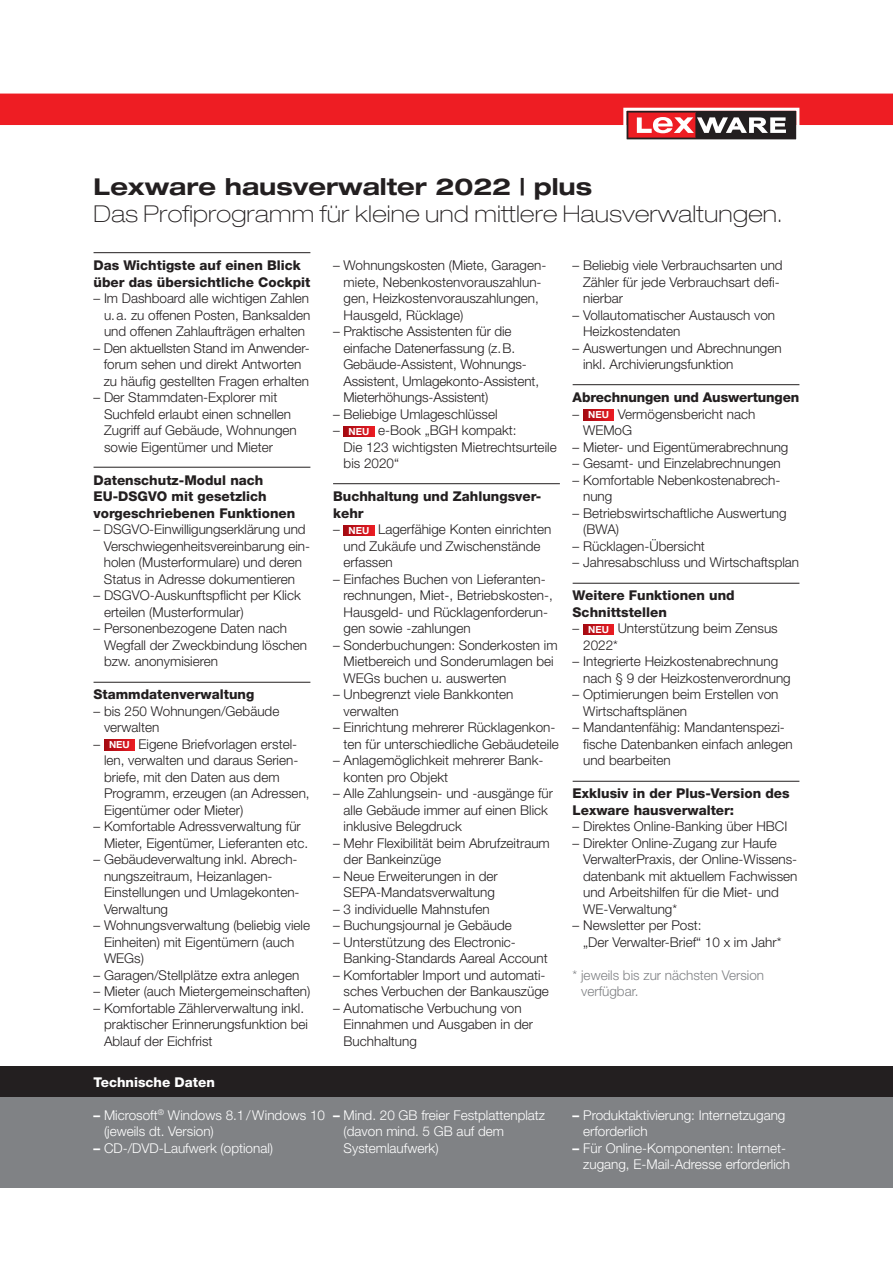
<style>
.page{position:relative;width:893px;height:1263px;background:#fff}
.page>*{position:absolute;margin:0;border:0;box-sizing:border-box;transform-origin:0 0}
.t1{font:100 expanded 23.25px "Helvetica Neue LT Std";letter-spacing:.01em;color:#231f20}
.t2{font:700 expanded 23.25px "Helvetica Neue LT Std";color:#231f20}
.t3{font:300 13.5px/16.5px "Helvetica Neue LT Std";color:#231f20}
.t4{font:800 13.5px/16.5px "Helvetica Neue LT Std";color:#231f20}
.t5{font:300 13.5px/16.5px "Helvetica Neue LT Std";color:#fff}
.t6{font:300 13.5px/16.5px "Helvetica Neue LT Std";color:#808285}
.t7{font:800 13.5px "Helvetica Neue LT Std";color:#fff}
.s1{font-weight:700;font-size:9.75px;color:#fff}
.s2{font-weight:700}
</style>
<div class="page">
<div style="left:0;top:1067px;width:893px;height:120px;background:#808285"></div>
<div style="left:0;top:1067px;width:893px;height:30px;background:#231f20"></div>
<hr style="left:94px;top:252px;width:216px;height:1px;background:#231f20">
<hr style="left:94px;top:467px;width:216px;height:1px;background:#231f20">
<hr style="left:94px;top:682px;width:216px;height:1px;background:#231f20">
<svg style="left:104px;top:740px;width:31px;height:10px"></svg>
<hr style="left:333px;top:483px;width:227px;height:1px;background:#231f20">
<svg style="left:344px;top:426px;width:30px;height:11px"></svg>
<svg style="left:344px;top:525px;width:30px;height:11px"></svg>
<hr style="left:573px;top:384px;width:226px;height:1px;background:#231f20">
<hr style="left:573px;top:583px;width:226px;height:1px;background:#231f20">
<hr style="left:573px;top:781px;width:226px;height:1px;background:#231f20">
<svg style="left:583px;top:410px;width:31px;height:10px"></svg>
<svg style="left:583px;top:624px;width:31px;height:11px"></svg>
<svg style="left:0;top:94px;width:893px;height:46px"></svg>
<h1 class="t2" style="left:94px;top:172px;width:500px">Lexware hausverwalter 2022 | plus</h1>
<h1 class="t1" style="left:94px;top:200px;width:690px">Das Profiprogramm für kleine und mittlere Hausverwaltungen.</h1>
<p class="t4" style="left:94px;top:257px;width:218px">Das Wichtigste auf einen Blick über das übersichtliche Cockpit</p>
<p class="t3" style="left:104px;top:290px;width:208px;text-align:justify;text-indent:-10px">– Im Dashboard alle wichtigen Zahlen u.a. zu offenen Posten, Banksalden und offenen Zahlaufträgen erhalten</p>
<p class="t3" style="left:104px;top:339px;width:207px;text-indent:-10px">– Den aktuellsten Stand im Anwender&shy;forum sehen und direkt Antworten zu häufig gestellten Fragen erhalten</p>
<p class="t3" style="left:104px;top:389px;width:194px;text-indent:-11px">– Der Stammdaten-Explorer mit<br>Suchfeld erlaubt einen schnellen<br>Zugriff auf Gebäude, Wohnungen sowie Eigentümer und Mieter</p>
<p class="t4" style="left:94px;top:471px;width:203px">Datenschutz-Modul nach<br>EU-DSGVO mit gesetzlich vorgeschriebenen Funktionen</p>
<p class="t3" style="left:104px;top:521px;width:208px;text-indent:-10px">– DSGVO-Einwilligungserklärung und Verschwiegenheitsvereinbarung ein&shy;holen (Musterformulare) und deren Status in Adresse dokumentieren</p>
<p class="t3" style="left:104px;top:587px;width:198px;text-indent:-11px">– DSGVO-Auskunftspflicht per Klick erteilen (Musterformular)</p>
<p class="t3" style="left:104px;top:620px;width:205px;text-indent:-11px">– Personenbezogene Daten nach<br>Wegfall der Zweckbindung löschen bzw. anonymisieren</p>
<p class="t4" style="left:94px;top:686px;width:162px">Stammdatenverwaltung</p>
<p class="t3" style="left:104px;top:702px;width:177px;text-indent:-11px">– bis 250 Wohnungen/Gebäude verwalten</p>
<p class="t3" style="left:104px;top:735px;width:207px;text-indent:-11px">– <span class="s1">NEU</span> Eigene Briefvorlagen erstel&shy;len, verwalten und daraus Serien&shy;briefe, mit den Daten aus dem<br>Programm, erzeugen (an Adressen,<br>Eigentümer oder Mieter)</p>
<p class="t3" style="left:104px;top:818px;width:206px;text-indent:-11px">– Komfortable Adressverwaltung für<br>Mieter, Eigentümer, Lieferanten etc.</p>
<p class="t3" style="left:104px;top:851px;width:197px;text-indent:-11px">– Gebäudeverwaltung inkl. Abrech&shy;nungszeitraum, Heizanlagen-<br>Einstellungen und Umlagekonten-<br>Verwaltung</p>
<p class="t3" style="left:104px;top:917px;width:208px;text-indent:-11px">– Wohnungsverwaltung (beliebig viele<br>Einheiten) mit Eigentümern (auch<br>WEGs)</p>
<p class="t3" style="left:94px;top:966px;width:207px">– Garagen/Stellplätze extra anlegen</p>
<p class="t3" style="left:94px;top:983px;width:218px">– Mieter (auch Mietergemeinschaften)</p>
<p class="t3" style="left:104px;top:999px;width:206px;text-indent:-11px">– Komfortable Zählerverwaltung inkl. praktischer Erinnerungsfunktion bei<br>Ablauf der Eichfrist</p>
<p class="t3" style="left:344px;top:257px;width:204px;text-indent:-11px">– Wohnungskosten (Miete, Garagen&shy;miete, Nebenkostenvorauszahlun&shy;gen, Heizkostenvorauszahlungen,<br>Hausgeld, Rücklage)</p>
<p class="t3" style="left:343px;top:323px;width:197px;text-indent:-10px">– Praktische Assistenten für die einfache Datenerfassung (z.B.<br>Gebäude-Assistent, Wohnungs-<br>Assistent, Umlagekonto-Assistent,<br>Mieterhöhungs-Assistent)</p>
<p class="t3" style="left:333px;top:405px;width:166px">– Beliebige Umlageschlüssel</p>
<p class="t3" style="left:344px;top:422px;width:215px;text-indent:-11px">– <span class="s1">NEU</span> e-Book „BGH kompakt:<br>Die 123 wichtigsten Mietrechtsurteile bis 2020“</p>
<p class="t4" style="left:333px;top:488px;width:210px">Buchhaltung und Zahlungsver&shy;kehr</p>
<p class="t3" style="left:344px;top:521px;width:209px;text-indent:-11px">– <span class="s1">NEU</span> Lagerfähige Konten einrichten und Zukäufe und Zwischenstände erfassen</p>
<p class="t3" style="left:344px;top:570px;width:211px;text-indent:-11px">– Einfaches Buchen von Lieferanten&shy;rechnungen, Miet-, Betriebskosten-, Hausgeld- und Rücklagenforderun&shy;gen sowie -zahlungen</p>
<p class="t3" style="left:344px;top:636px;width:216px;text-indent:-11px">– Sonderbuchungen: Sonderkosten im<br>Mietbereich und Sonderumlagen bei<br>WEGs buchen u. auswerten</p>
<p class="t3" style="left:344px;top:686px;width:171px;text-indent:-11px">– Unbegrenzt viele Bankkonten verwalten</p>
<p class="t3" style="left:333px;top:719px;width:227px;text-align:right">– Einrichtung mehrerer Rücklagenkon&shy;ten für unterschiedliche Gebäudeteile</p>
<p class="t3" style="left:344px;top:752px;width:201px;text-indent:-11px">– Anlagemöglichkeit mehrerer Bank&shy;konten pro Objekt</p>
<p class="t3" style="left:344px;top:785px;width:211px;text-indent:-11px">– Alle Zahlungsein- und -ausgänge für alle Gebäude immer auf einen Blick inklusive Belegdruck</p>
<p class="t3" style="left:344px;top:834px;width:208px;text-indent:-11px">– Mehr Flexibilität beim Abrufzeitraum der Bankeinzüge</p>
<p class="t3" style="left:333px;top:867px;width:166px;text-align:center">– Neue Erweiterungen in der<br>SEPA-Mandatsverwaltung</p>
<p class="t3" style="left:333px;top:900px;width:158px">– 3 individuelle Mahnstufen</p>
<p class="t3" style="left:333px;top:917px;width:180px">– Buchungsjournal je Gebäude</p>
<p class="t3" style="left:344px;top:933px;width:206px;text-indent:-11px">– Unterstützung des Electronic-<br>Banking-Standards Aareal Account</p>
<p class="t3" style="left:333px;top:966px;width:217px;text-align:right">– Komfortabler Import und automati&shy;sches Verbuchen der Bankauszüge</p>
<p class="t3" style="left:344px;top:999px;width:191px;text-indent:-11px">– Automatische Verbuchung von<br>Einnahmen und Ausgaben in der<br>Buchhaltung</p>
<p class="t3" style="left:583px;top:257px;width:201px;text-indent:-11px">– Beliebig viele Verbrauchsarten und<br>Zähler für jede Verbrauchsart defi&shy;nierbar</p>
<p class="t3" style="left:583px;top:306px;width:194px;text-indent:-11px">– Vollautomatischer Austausch von<br>Heizkostendaten</p>
<p class="t3" style="left:583px;top:339px;width:200px;text-indent:-11px">– Auswertungen und Abrechnungen inkl. Archivierungsfunktion</p>
<p class="t4" style="left:573px;top:389px;width:228px">Abrechnungen und Auswertungen</p>
<p class="t3" style="left:583px;top:405px;width:174px;text-indent:-11px">– <span class="s1">NEU</span> Vermögensbericht nach<br>WEMoG</p>
<p class="t3" style="left:573px;top:438px;width:217px">– Mieter- und Eigentümerabrechnung</p>
<p class="t3" style="left:573px;top:455px;width:210px">– Gesamt- und Einzelabrechnungen</p>
<p class="t3" style="left:583px;top:471px;width:199px;text-indent:-11px">– Komfortable Nebenkostenabrech&shy;nung</p>
<p class="t3" style="left:583px;top:504px;width:205px;text-indent:-11px">– Betriebswirtschaftliche Auswertung (BWA)</p>
<p class="t3" style="left:573px;top:537px;width:134px">– Rücklagen-Übersicht</p>
<p class="t3" style="left:573px;top:554px;width:228px">– Jahresabschluss und Wirtschaftsplan</p>
<p class="t4" style="left:573px;top:587px;width:164px">Weitere Funktionen und<br>Schnittstellen</p>
<p class="t3" style="left:583px;top:620px;width:196px;text-indent:-11px">– <span class="s1">NEU</span> Unterstützung beim Zensus<br>2022*</p>
<p class="t3" style="left:583px;top:653px;width:209px;text-indent:-11px">– Integrierte Heizkostenabrechnung nach § 9 der Heizkostenverordnung</p>
<p class="t3" style="left:583px;top:686px;width:197px;text-indent:-11px">– Optimierungen beim Erstellen von<br>Wirtschaftsplänen</p>
<p class="t3" style="left:583px;top:719px;width:211px;text-indent:-11px">– Mandantenfähig: Mandantenspezi&shy;fische Datenbanken einfach anlegen und bearbeiten</p>
<p class="t4" style="left:573px;top:785px;width:219px">Exklusiv in der Plus-Version des<br>Lexware hausverwalter:</p>
<p class="t3" style="left:573px;top:818px;width:216px">– Direktes Online-Banking über HBCI</p>
<p class="t3" style="left:583px;top:834px;width:216px;text-indent:-11px">– Direkter Online-Zugang zur Haufe<br>VerwalterPraxis, der Online-Wissens&shy;datenbank mit aktuellem Fachwissen und Arbeitshilfen für die Miet- und<br>WE-Verwaltung*</p>
<p class="t3" style="left:583px;top:917px;width:200px;text-indent:-11px">– Newsletter per Post:<br>„Der Verwalter-Brief“ 10 x im Jahr*</p>
<p class="t6" style="left:581px;top:966px;width:185px;text-indent:-9px">* jeweils bis zur nächsten Version verfügbar.</p>
<p class="t7" style="left:94px;top:1074px;width:123px">Technische Daten</p>
<p class="t5" style="left:104px;top:1106px;width:223px;text-indent:-11px"><span class="s2">–</span> Microsoft<sup>®</sup> Windows 8.1/Windows 10 (jeweils dt. Version)</p>
<p class="t5" style="left:94px;top:1139px;width:181px"><span class="s2">–</span> CD-/DVD-Laufwerk (optional)</p>
<p class="t5" style="left:344px;top:1106px;width:203px;text-indent:-11px"><span class="s2">–</span> Mind. 20 GB freier Festplattenplatz (davon mind. 5 GB auf dem<br>Systemlaufwerk)</p>
<p class="t5" style="left:583px;top:1106px;width:204px;text-indent:-11px"><span class="s2">–</span> Produktaktivierung: Internetzugang erforderlich</p>
<p class="t5" style="left:583px;top:1139px;width:209px;text-indent:-11px"><span class="s2">–</span> Für Online-Komponenten: Internet&shy;zugang, E-Mail-Adresse erforderlich</p>
</div>
